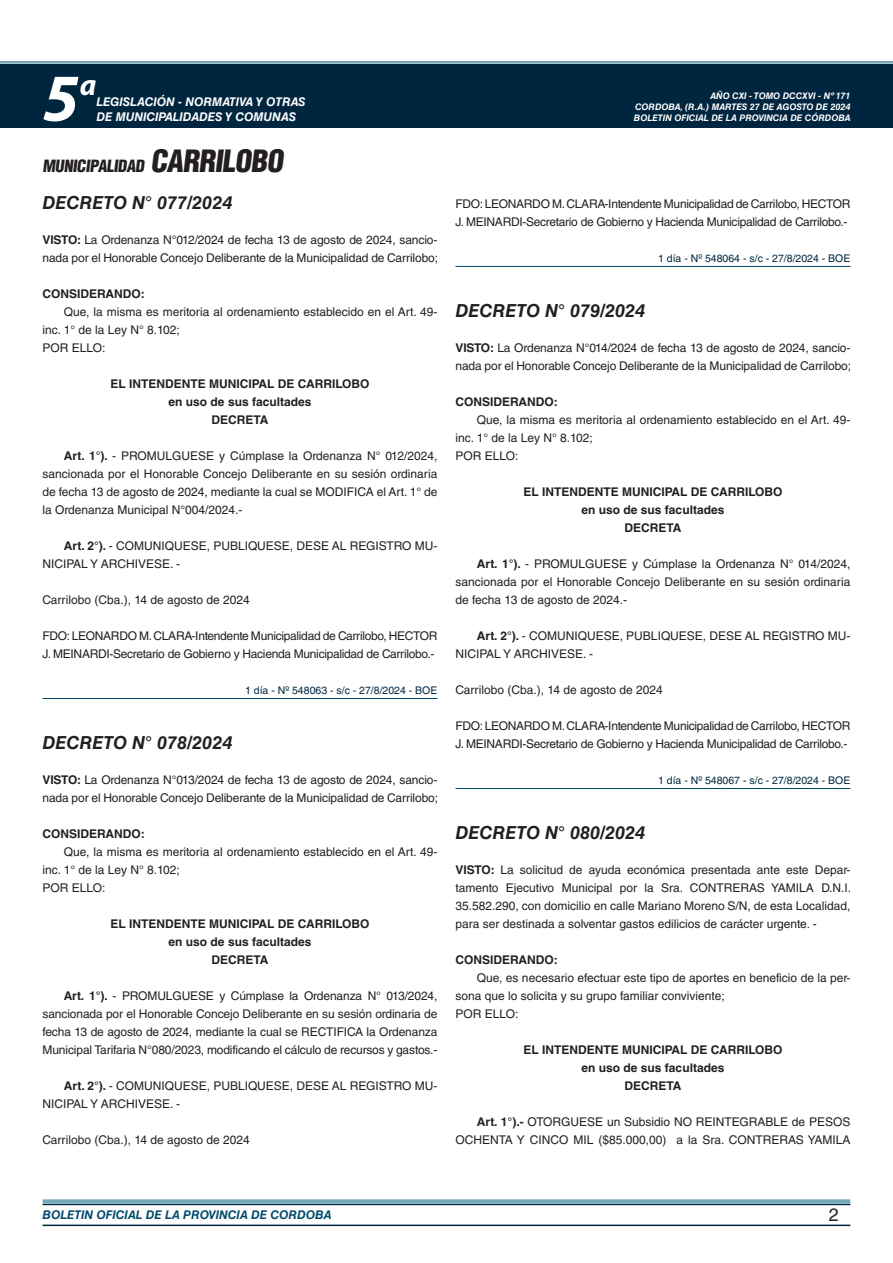
<style>
.page{position:relative;width:893px;height:1263px;background:#fff}
.page>*{position:absolute;margin:0;border:0;box-sizing:border-box;transform-origin:0 0}
.t1{font:italic 700 67.5px "Myriad Pro";color:#fff}
.t2{font:italic 700 30px "Myriad Pro";color:#fff}
.NOMBRE_DE_MINISTERIO{font:italic 700 18px "Helvetica LT Std";color:#231f20}
.t3{font:18px "Helvetica LT Std";color:#231f20}
.BASE{font:900 condensed 16.5px "Helvetica LT Std";color:#231f20}
.TEXTO_BASE{font:12px/18px "Helvetica LT Std";letter-spacing:-.01em;color:#231f20}
.RESUELVE{font:700 12px "Helvetica LT Std";color:#231f20}
.t4{font:italic 700 12px "Helvetica LT Std";color:#fff}
.TEXTO_BASE-2{font:700 12px "Helvetica LT Std";color:#231f20}
.t5{font:italic 700 12px "Helvetica LT Std";color:#004b6c}
.FECHA_DE_VENCIMIENTO{font:10.5px "Helvetica LT Std";color:#00263f}
.t6{font:italic 700 9px/10.8px "Helvetica LT Std";color:#fff;text-align:justify}
.s1{font-size:30px}
.s2{font-weight:700}
</style>
<div class="page">
<div style="left:0;top:61px;width:893px;height:6px;background:#fff;opacity:.75"></div>
<div style="left:0;top:64px;width:893px;height:64px;background:#00263f"></div>
<hr style="left:43px;top:1224px;width:807px;height:2px;background:#00263f">
<div style="left:42px;top:1198px;width:809px;height:8px;background:#fff;opacity:.75"></div>
<hr style="left:43px;top:698px;width:394px;height:1px;background:#004b6c">
<hr style="left:455px;top:266px;width:395px;height:1px;background:#004b6c">
<hr style="left:455px;top:788px;width:395px;height:1px;background:#004b6c">
<h1 class="t1" style="left:43px;top:54px;width:38px">5</h1>
<h2 class="t2" style="left:80px;top:66px;width:18px">a</h2>
<p class="t4" style="left:96px;top:95px;width:211px">LEGISLACIÓN - NORMATIVA Y OTRAS</p>
<p class="t4" style="left:96px;top:109px;width:201px">DE MUNICIPALIDADES Y COMUNAS</p>
<p class="BASE" style="left:43px;top:155px;width:247px">MUNICIPALIDAD <span class="s1">CARRILOBO</span></p>
<p class="NOMBRE_DE_MINISTERIO" style="left:43px;top:192px;width:191px">DECRETO N° 077/2024</p>
<p class="TEXTO_BASE" style="left:43px;top:231px;width:397px"><span class="s2">VISTO:</span> La Ordenanza N°012/2024 de fecha 13 de agosto de 2024, sancio&shy;nada por el Honorable Concejo Deliberante de la Municipalidad de Carrilobo;</p>
<p class="TEXTO_BASE-2" style="left:43px;top:286px;width:104px">CONSIDERANDO:</p>
<p class="TEXTO_BASE" style="left:43px;top:303px;width:396px;text-indent:21px">Que, la misma es meritoria al ordenamiento establecido en el Art. 49- inc. 1° de la Ley N° 8.102;</p>
<p class="TEXTO_BASE" style="left:43px;top:339px;width:64px">POR ELLO:</p>
<p class="RESUELVE" style="left:110px;top:376px;width:261px">EL INTENDENTE MUNICIPAL DE CARRILOBO</p>
<p class="RESUELVE" style="left:169px;top:394px;width:144px">en uso de sus facultades</p>
<p class="RESUELVE" style="left:212px;top:412px;width:58px">DECRETA</p>
<p class="TEXTO_BASE" style="left:43px;top:447px;width:396px;text-align:justify;text-indent:21px"><span class="s2">Art. 1°).</span> - PROMULGUESE y Cúmplase la Ordenanza N° 012/2024, sancionada por el Honorable Concejo Deliberante en su sesión ordinaria de fecha 13 de agosto de 2024, mediante la cual se MODIFICA el Art. 1° de la Ordenanza Municipal N°004/2024.-</p>
<p class="TEXTO_BASE" style="left:43px;top:537px;width:396px;text-indent:21px"><span class="s2">Art. 2°).</span> - COMUNIQUESE, PUBLIQUESE, DESE AL REGISTRO MU-<br>NICIPAL Y ARCHIVESE. -</p>
<p class="TEXTO_BASE" style="left:43px;top:591px;width:209px">Carrilobo (Cba.), 14 de agosto de 2024</p>
<p class="TEXTO_BASE" style="left:43px;top:627px;width:396px">FDO: LEONARDO M. CLARA-Intendente Municipalidad de Carrilobo, HECTOR<br>J. MEINARDI-Secretario de Gobierno y Hacienda Municipalidad de Carrilobo.-</p>
<p class="FECHA_DE_VENCIMIENTO" style="left:245px;top:684px;width:194px">1 día - Nº 548063 - s/c - 27/8/2024 - BOE</p>
<p class="NOMBRE_DE_MINISTERIO" style="left:43px;top:732px;width:191px">DECRETO N° 078/2024</p>
<p class="TEXTO_BASE" style="left:43px;top:771px;width:397px"><span class="s2">VISTO:</span> La Ordenanza N°013/2024 de fecha 13 de agosto de 2024, sancio&shy;nada por el Honorable Concejo Deliberante de la Municipalidad de Carrilobo;</p>
<p class="TEXTO_BASE-2" style="left:43px;top:826px;width:104px">CONSIDERANDO:</p>
<p class="TEXTO_BASE" style="left:43px;top:843px;width:396px;text-indent:21px">Que, la misma es meritoria al ordenamiento establecido en el Art. 49- inc. 1° de la Ley N° 8.102;</p>
<p class="TEXTO_BASE" style="left:43px;top:879px;width:64px">POR ELLO:</p>
<p class="RESUELVE" style="left:110px;top:916px;width:261px">EL INTENDENTE MUNICIPAL DE CARRILOBO</p>
<p class="RESUELVE" style="left:169px;top:934px;width:144px">en uso de sus facultades</p>
<p class="RESUELVE" style="left:212px;top:952px;width:58px">DECRETA</p>
<p class="TEXTO_BASE" style="left:43px;top:987px;width:396px;text-align:justify;text-indent:21px"><span class="s2">Art. 1°).</span> - PROMULGUESE y Cúmplase la Ordenanza N° 013/2024, sancionada por el Honorable Concejo Deliberante en su sesión ordinaria de fecha 13 de agosto de 2024, mediante la cual se RECTIFICA la Ordenanza Municipal Tarifaria N°080/2023, modificando el cálculo de recursos y gastos.-</p>
<p class="TEXTO_BASE" style="left:43px;top:1077px;width:396px;text-indent:21px"><span class="s2">Art. 2°).</span> - COMUNIQUESE, PUBLIQUESE, DESE AL REGISTRO MU-<br>NICIPAL Y ARCHIVESE. -</p>
<p class="TEXTO_BASE" style="left:43px;top:1131px;width:209px">Carrilobo (Cba.), 14 de agosto de 2024</p>
<p class="t6" style="left:634px;top:91px;width:218px;text-indent:76px">AÑO CXI - TOMO DCCXVI - Nº 171<br>CORDOBA, (R.A.) MARTES 27 DE AGOSTO DE 2024<br>BOLETIN OFICIAL DE LA PROVINCIA DE CÓRDOBA</p>
<p class="TEXTO_BASE" style="left:455px;top:195px;width:396px">FDO: LEONARDO M. CLARA-Intendente Municipalidad de Carrilobo, HECTOR<br>J. MEINARDI-Secretario de Gobierno y Hacienda Municipalidad de Carrilobo.-</p>
<p class="FECHA_DE_VENCIMIENTO" style="left:658px;top:252px;width:194px">1 día - Nº 548064 - s/c - 27/8/2024 - BOE</p>
<p class="NOMBRE_DE_MINISTERIO" style="left:455px;top:300px;width:191px">DECRETO N° 079/2024</p>
<p class="TEXTO_BASE" style="left:455px;top:339px;width:397px"><span class="s2">VISTO:</span> La Ordenanza N°014/2024 de fecha 13 de agosto de 2024, sancio&shy;nada por el Honorable Concejo Deliberante de la Municipalidad de Carrilobo;</p>
<p class="TEXTO_BASE-2" style="left:455px;top:394px;width:104px">CONSIDERANDO:</p>
<p class="TEXTO_BASE" style="left:455px;top:411px;width:396px;text-indent:21px">Que, la misma es meritoria al ordenamiento establecido en el Art. 49- inc. 1° de la Ley N° 8.102;</p>
<p class="TEXTO_BASE" style="left:455px;top:447px;width:64px">POR ELLO:</p>
<p class="RESUELVE" style="left:523px;top:484px;width:261px">EL INTENDENTE MUNICIPAL DE CARRILOBO</p>
<p class="RESUELVE" style="left:582px;top:502px;width:144px">en uso de sus facultades</p>
<p class="RESUELVE" style="left:624px;top:520px;width:58px">DECRETA</p>
<p class="TEXTO_BASE" style="left:455px;top:555px;width:396px;text-align:justify;text-indent:21px"><span class="s2">Art. 1°).</span> - PROMULGUESE y Cúmplase la Ordenanza N° 014/2024, sancionada por el Honorable Concejo Deliberante en su sesión ordinaria de fecha 13 de agosto de 2024.-</p>
<p class="TEXTO_BASE" style="left:455px;top:627px;width:396px;text-indent:21px"><span class="s2">Art. 2°).</span> - COMUNIQUESE, PUBLIQUESE, DESE AL REGISTRO MU-<br>NICIPAL Y ARCHIVESE. -</p>
<p class="TEXTO_BASE" style="left:455px;top:681px;width:209px">Carrilobo (Cba.), 14 de agosto de 2024</p>
<p class="TEXTO_BASE" style="left:455px;top:717px;width:396px">FDO: LEONARDO M. CLARA-Intendente Municipalidad de Carrilobo, HECTOR<br>J. MEINARDI-Secretario de Gobierno y Hacienda Municipalidad de Carrilobo.-</p>
<p class="FECHA_DE_VENCIMIENTO" style="left:658px;top:774px;width:194px">1 día - Nº 548067 - s/c - 27/8/2024 - BOE</p>
<p class="NOMBRE_DE_MINISTERIO" style="left:455px;top:822px;width:191px">DECRETO N° 080/2024</p>
<p class="TEXTO_BASE" style="left:455px;top:861px;width:397px;text-align:justify"><span class="s2">VISTO:</span> La solicitud de ayuda económica presentada ante este Depar&shy;tamento Ejecutivo Municipal por la Sra. CONTRERAS YAMILA D.N.I.<br>35.582.290, con domicilio en calle Mariano Moreno S/N, de esta Localidad, para ser destinada a solventar gastos edilicios de carácter urgente. -</p>
<p class="TEXTO_BASE-2" style="left:455px;top:952px;width:104px">CONSIDERANDO:</p>
<p class="TEXTO_BASE" style="left:455px;top:969px;width:396px;text-indent:21px">Que, es necesario efectuar este tipo de aportes en beneficio de la per&shy;sona que lo solicita y su grupo familiar conviviente;</p>
<p class="TEXTO_BASE" style="left:455px;top:1005px;width:64px">POR ELLO:</p>
<p class="RESUELVE" style="left:523px;top:1042px;width:261px">EL INTENDENTE MUNICIPAL DE CARRILOBO</p>
<p class="RESUELVE" style="left:582px;top:1060px;width:144px">en uso de sus facultades</p>
<p class="RESUELVE" style="left:624px;top:1078px;width:58px">DECRETA</p>
<p class="TEXTO_BASE" style="left:455px;top:1113px;width:396px;text-align:right"><span class="s2">Art. 1°).-</span> OTORGUESE un Subsidio NO REINTEGRABLE de PESOS<br>OCHENTA Y CINCO MIL ($85.000,00) a la Sra. CONTRERAS YAMILA</p>
<p class="t5" style="left:43px;top:1208px;width:290px">BOLETIN OFICIAL DE LA PROVINCIA DE CORDOBA</p>
<p class="t3" style="left:829px;top:1204px;width:12px">2</p>
</div>
